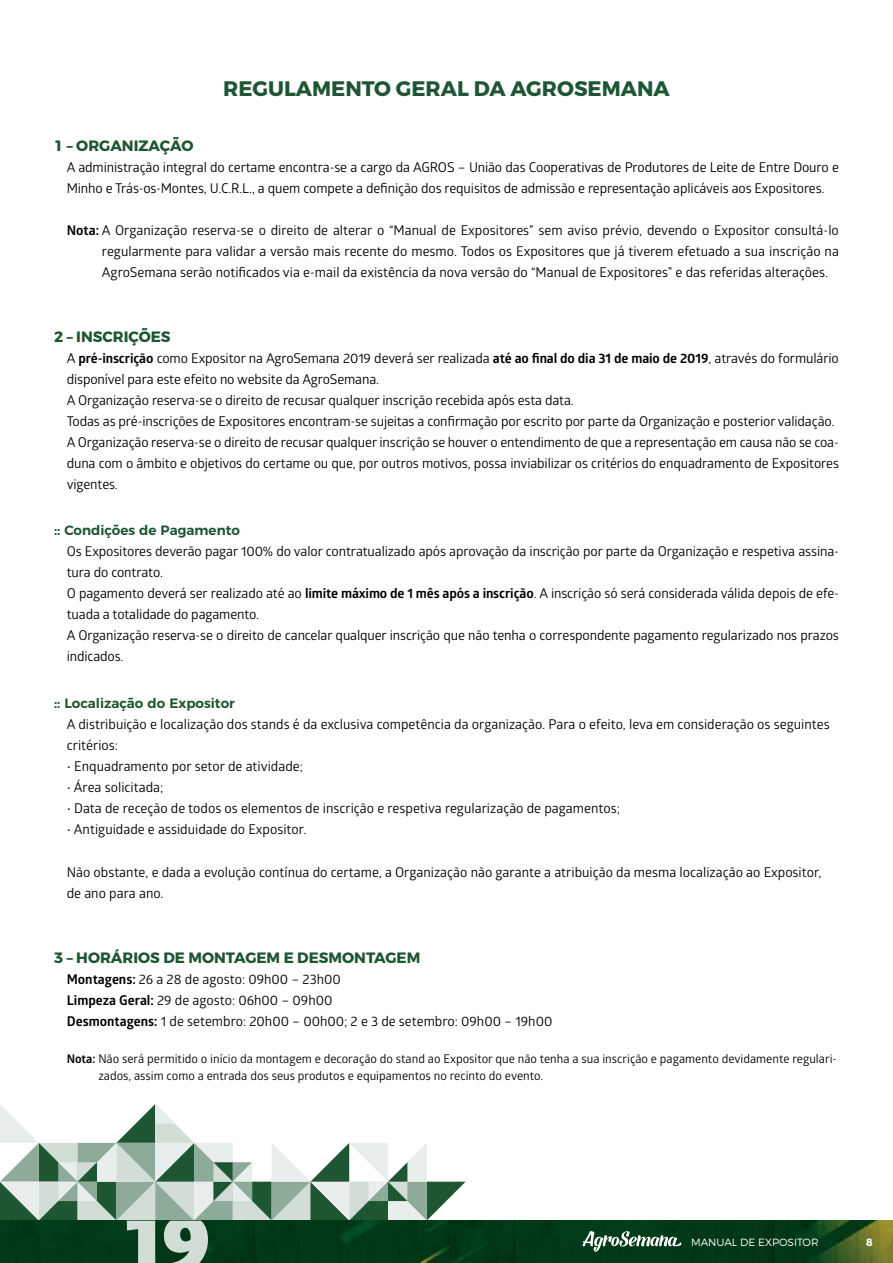
<style>
.page{position:relative;width:893px;height:1263px;background:#fff}
.page>*{position:absolute;margin:0;border:0;box-sizing:border-box;transform-origin:0 0}
.t1{font:700 21px "Montserrat";color:#1e5633}
.t2{font:700 15px "Montserrat";color:#1e5633}
.t3{font:13.5px/21px "Glober";letter-spacing:-.01em;color:#000}
.t4{font:600 13.5px "Montserrat";color:#1e5633}
.t5{font:12px/16.5px "Glober";color:#000}
.t6{font:300 10.5px "Montserrat";color:#fff}
.t7{font:700 10.5px "Montserrat";color:#fff}
.s1{font-weight:700}
</style>
<div class="page">
<img style="left:466px;top:1220px;width:427px;height:43px">
<svg style="left:583px;top:1231px;width:98px;height:21px"></svg>
<svg style="left:0;top:1104px;width:466px;height:159px"></svg>
<h1 class="t1" style="left:223px;top:76px;width:448px">REGULAMENTO GERAL DA AGROSEMANA</h1>
<p class="t2" style="left:54px;top:136px;width:141px">1 – ORGANIZAÇÃO</p>
<p class="t3" style="left:67px;top:156px;width:774px">A administração integral do certame encontra-se a cargo da AGROS – União das Cooperativas de Produtores de Leite de Entre Douro e<br>Minho e Trás-os-Montes, U.C.R.L., a quem compete a definição dos requisitos de admissão e representação aplicáveis aos Expositores.</p>
<p class="t3" style="left:102px;top:219px;width:738px;text-align:justify;text-indent:-35px"><span class="s1">Nota:</span> A Organização reserva-se o direito de alterar o “Manual de Expositores” sem aviso prévio, devendo o Expositor consultá-lo regularmente para validar a versão mais recente do mesmo. Todos os Expositores que já tiverem efetuado a sua inscrição na AgroSemana serão notificados via e-mail da existência da nova versão do “Manual de Expositores” e das referidas alterações.</p>
<p class="t2" style="left:54px;top:327px;width:118px">2 – INSCRIÇÕES</p>
<p class="t3" style="left:67px;top:347px;width:774px">A <span class="s1">pré-inscrição</span> como Expositor na AgroSemana 2019 deverá ser realizada <span class="s1">até ao final do dia 31 de maio de 2019</span>, através do formulário disponível para este efeito no website da AgroSemana.<br>A Organização reserva-se o direito de recusar qualquer inscrição recebida após esta data.<br>Todas as pré-inscrições de Expositores encontram-se sujeitas a confirmação por escrito por parte da Organização e posterior validação.<br>A Organização reserva-se o direito de recusar qualquer inscrição se houver o entendimento de que a representação em causa não se coa&shy;duna com o âmbito e objetivos do certame ou que, por outros motivos, possa inviabilizar os critérios do enquadramento de Expositores vigentes.</p>
<p class="t4" style="left:54px;top:519px;width:187px">:: Condições de Pagamento</p>
<p class="t3" style="left:67px;top:540px;width:774px">Os Expositores deverão pagar 100% do valor contratualizado após aprovação da inscrição por parte da Organização e respetiva assina&shy;tura do contrato.<br>O pagamento deverá ser realizado até ao <span class="s1">limite máximo de 1 mês após a inscrição</span>. A inscrição só será considerada válida depois de efe&shy;tuada a totalidade do pagamento.<br>A Organização reserva-se o direito de cancelar qualquer inscrição que não tenha o correspondente pagamento regularizado nos prazos indicados.</p>
<p class="t4" style="left:54px;top:692px;width:182px">:: Localização do Expositor</p>
<p class="t3" style="left:67px;top:713px;width:764px">A distribuição e localização dos stands é da exclusiva competência da organização. Para o efeito, leva em consideração os seguintes critérios:</p>
<p class="t3" style="left:67px;top:755px;width:238px">• Enquadramento por setor de atividade;</p>
<p class="t3" style="left:67px;top:776px;width:98px">• Área solicitada;</p>
<p class="t3" style="left:67px;top:797px;width:555px">• Data de receção de todos os elementos de inscrição e respetiva regularização de pagamentos;</p>
<p class="t3" style="left:67px;top:818px;width:241px">• Antiguidade e assiduidade do Expositor.</p>
<p class="t3" style="left:67px;top:861px;width:756px">Não obstante, e dada a evolução contínua do certame, a Organização não garante a atribuição da mesma localização ao Expositor, de ano para ano.</p>
<p class="t2" style="left:54px;top:948px;width:368px">3 – HORÁRIOS DE MONTAGEM E DESMONTAGEM</p>
<p class="t3" style="left:67px;top:968px;width:487px"><span class="s1">Montagens:</span> 26 a 28 de agosto: 09h00 – 23h00<br><span class="s1">Limpeza Geral:</span> 29 de agosto: 06h00 – 09h00<br><span class="s1">Desmontagens:</span> 1 de setembro: 20h00 – 00h00; 2 e 3 de setembro: 09h00 – 19h00</p>
<p class="t5" style="left:98px;top:1050px;width:740px;text-indent:-32px"><span class="s1">Nota:</span> Não será permitido o início da montagem e decoração do stand ao Expositor que não tenha a sua inscrição e pagamento devidamente regulari&shy;zados, assim como a entrada dos seus produtos e equipamentos no recinto do evento.</p>
<p class="t6" style="left:691px;top:1236px;width:129px">MANUAL DE EXPOSITOR</p>
<p class="t7" style="left:866px;top:1236px;width:8px">8</p>
</div>
